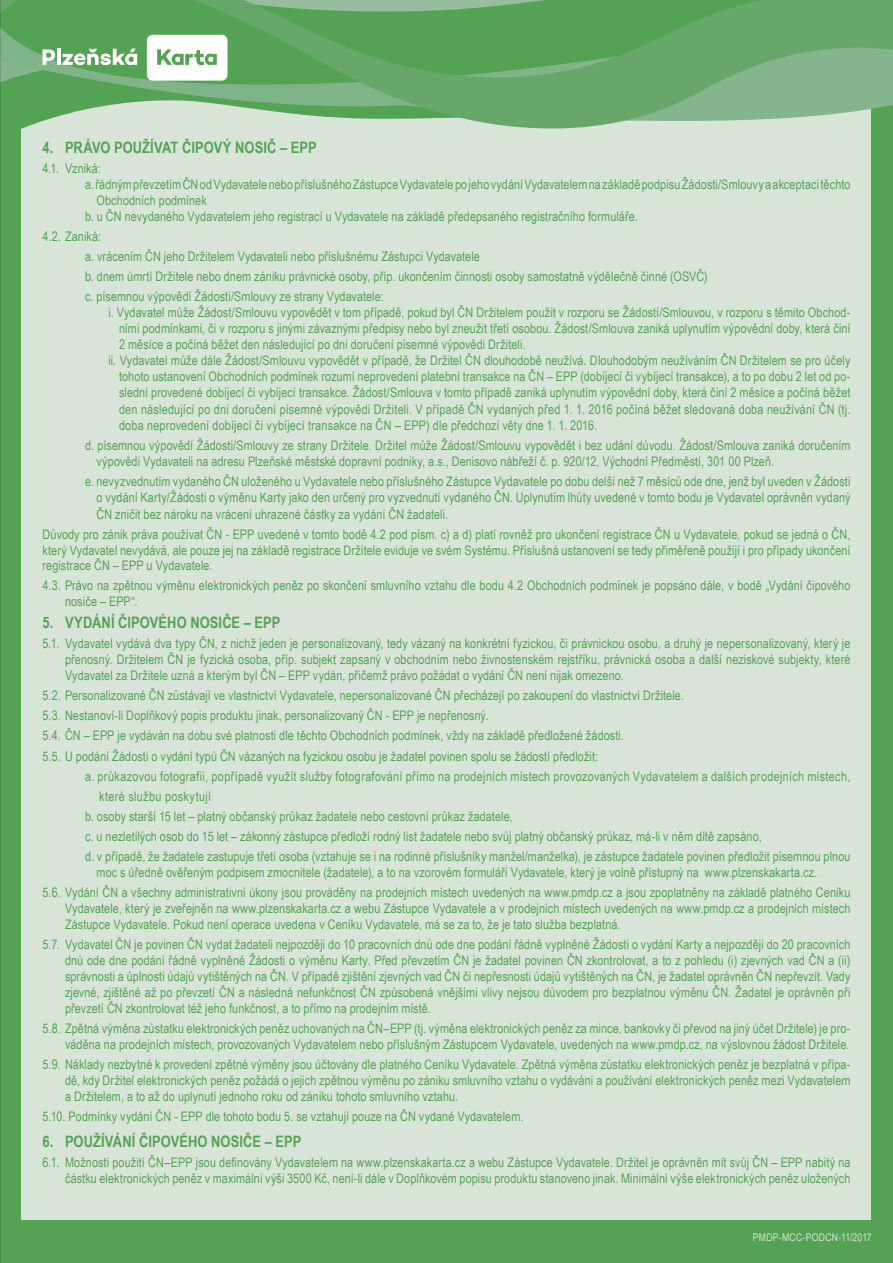
<style>
.page{position:relative;width:893px;height:1263px;background:#54a253}
.page>*{position:absolute;margin:0;border:0;box-sizing:border-box;transform-origin:0 0}
.t1{font:700 15.75px "Arial Narrow";letter-spacing:.005em;color:#54a253}
.t2{font:13.2px/15.9px "Arial Narrow";letter-spacing:.01em;color:#54a253;text-align:justify}
.t3{font:13.2px "Arial Narrow";letter-spacing:.03em;color:#54a253}
.t4{font:10.5px "Arial Narrow";letter-spacing:.015em;color:#d9e4d9}
</style>
<div class="page">
<div style="left:22px;top:16px;width:849px;height:1204px;background:#d9e4d9"></div>
<svg style="left:1px;top:0;width:892px;height:129px"></svg>
<svg style="left:147px;top:35px;width:80px;height:46px;background:#e6f1e6"></svg>
<svg style="left:43px;top:49px;width:12px;height:16px"></svg>
<hr style="left:57px;top:49px;width:4px;height:16px;background:#fff">
<svg style="left:63px;top:49px;width:74px;height:16px"></svg>
<hr style="left:0;top:0;width:1px;height:1263px;background:#d1d2d4">
<p class="t1" style="left:42px;top:136px;width:276px">4. PRÁVO POUŽÍVAT ČIPOVÝ NOSIČ – EPP</p>
<p class="t2" style="left:42px;top:160px;width:60px">4.1. Vzniká:</p>
<p class="t2" style="left:97px;top:176px;width:755px;text-indent:-12px">a.řádnýmpřevzetímČNodVydavatelenebopříslušnéhoZástupceVydavatelepojehovydáníVydavatelemnazákladěpodpisuŽádosti/Smlouvyaakceptacitěchto<br>Obchodních podmínek</p>
<p class="t2" style="left:85px;top:208px;width:554px">b. u ČN nevydaného Vydavatelem jeho registrací u Vydavatele na základě předepsaného registračního formuláře.</p>
<p class="t2" style="left:42px;top:228px;width:60px">4.2. Zaniká:</p>
<p class="t2" style="left:85px;top:248px;width:396px">a. vrácením ČN jeho Držitelem Vydavateli nebo příslušnému Zástupci Vydavatele</p>
<p class="t2" style="left:85px;top:268px;width:624px">b. dnem úmrtí Držitele nebo dnem zániku právnické osoby, příp. ukončením činnosti osoby samostatně výdělečně činné (OSVČ)</p>
<p class="t2" style="left:85px;top:288px;width:300px">c. písemnou výpovědí Žádosti/Smlouvy ze strany Vydavatele:</p>
<p class="t2" style="left:119px;top:304px;width:733px;text-indent:-11px">i. Vydavatel může Žádost/Smlouvu vypovědět v tom případě, pokud byl ČN Držitelem použit v rozporu se Žádostí/Smlouvou, v rozporu s těmito Obchod&shy;ními podmínkami, či v rozporu s jinými závaznými předpisy nebo byl zneužit třetí osobou. Žádost/Smlouva zaniká uplynutím výpovědní doby, která činí 2 měsíce a počíná běžet den následující po dni doručení písemné výpovědi Držiteli.</p>
<p class="t2" style="left:119px;top:352px;width:733px;text-indent:-11px">ii. Vydavatel může dále Žádost/Smlouvu vypovědět v případě, že Držitel ČN dlouhodobě neužívá. Dlouhodobým neužíváním ČN Držitelem se pro účely tohoto ustanovení Obchodních podmínek rozumí neprovedení platební transakce na ČN – EPP (dobíjecí či vybíjecí transakce), a to po dobu 2 let od po&shy;slední provedené dobíjecí či vybíjecí transakce. Žádost/Smlouva v tomto případě zaniká uplynutím výpovědní doby, která činí 2 měsíce a počíná běžet den následující po dni doručení písemné výpovědi Držiteli. V případě ČN vydaných před 1. 1. 2016 počíná běžet sledovaná doba neužívání ČN (tj. doba neprovedení dobíjecí či vybíjecí transakce na ČN – EPP) dle předchozí věty dne 1. 1. 2016.</p>
<p class="t2" style="left:96px;top:437px;width:755px;text-indent:-11px">d. písemnou výpovědí Žádosti/Smlouvy ze strany Držitele. Držitel může Žádost/Smlouvu vypovědět i bez udání důvodu. Žádost/Smlouva zaniká doručením výpovědi Vydavateli na adresu Plzeňské městské dopravní podniky, a.s., Denisovo nábřeží č. p. 920/12, Východní Předměstí, 301 00 Plzeň.</p>
<p class="t2" style="left:96px;top:473px;width:755px;text-indent:-11px">e. nevyzvednutím vydaného ČN uloženého u Vydavatele nebo příslušného Zástupce Vydavatele po dobu delší než 7 měsíců ode dne, jenž byl uveden v Žádosti o vydání Karty/Žádosti o výměnu Karty jako den určený pro vyzvednutí vydaného ČN. Uplynutím lhůty uvedené v tomto bodu je Vydavatel oprávněn vydaný ČN zničit bez nároku na vrácení uhrazené částky za vydání ČN žadateli.</p>
<p class="t2" style="left:42px;top:526px;width:809px">Důvody pro zánik práva používat ČN - EPP uvedené v tomto bodě 4.2 pod písm. c) a d) platí rovněž pro ukončení registrace ČN u Vydavatele, pokud se jedná o ČN, který Vydavatel nevydává, ale pouze jej na základě registrace Držitele eviduje ve svém Systému. Příslušná ustanovení se tedy přiměřeně použijí i pro případy ukončení registrace ČN – EPP u Vydavatele.</p>
<p class="t2" style="left:65px;top:577px;width:787px;text-indent:-22px">4.3. Právo na zpětnou výměnu elektronických peněz po skončení smluvního vztahu dle bodu 4.2 Obchodních podmínek je popsáno dále, v bodě „Vydání čipového nosiče – EPP“.</p>
<p class="t1" style="left:42px;top:610px;width:239px">5. VYDÁNÍ ČIPOVÉHO NOSIČE – EPP</p>
<p class="t2" style="left:65px;top:635px;width:787px;text-indent:-22px">5.1. Vydavatel vydává dva typy ČN, z nichž jeden je personalizovaný, tedy vázaný na konkrétní fyzickou, či právnickou osobu, a druhý je nepersonalizovaný, který je přenosný. Držitelem ČN je fyzická osoba, příp. subjekt zapsaný v obchodním nebo živnostenském rejstříku, právnická osoba a další neziskové subjekty, které Vydavatel za Držitele uzná a kterým byl ČN – EPP vydán, přičemž právo požádat o vydání ČN není nijak omezeno.</p>
<p class="t2" style="left:42px;top:687px;width:643px">5.2. Personalizované ČN zůstávají ve vlastnictví Vydavatele, nepersonalizované ČN přecházejí po zakoupení do vlastnictví Držitele.</p>
<p class="t2" style="left:42px;top:707px;width:447px">5.3. Nestanoví-li Doplňkový popis produktu jinak, personalizovaný ČN - EPP je nepřenosný.</p>
<p class="t2" style="left:42px;top:727px;width:583px">5.4. ČN – EPP je vydáván na dobu své platnosti dle těchto Obchodních podmínek, vždy na základě předložené žádosti.</p>
<p class="t2" style="left:42px;top:747px;width:557px">5.5. U podání Žádosti o vydání typů ČN vázaných na fyzickou osobu je žadatel povinen spolu se žádostí předložit:</p>
<p class="t2" style="left:85px;top:768px;width:767px">a. průkazovou fotografii, popřípadě využít služby fotografování přímo na prodejních místech provozovaných Vydavatelem a dalších prodejních místech,</p>
<p class="t3" style="left:99px;top:786px;width:113px">které službu poskytují</p>
<p class="t2" style="left:85px;top:808px;width:429px">b. osoby starší 15 let – platný občanský průkaz žadatele nebo cestovní průkaz žadatele,</p>
<p class="t2" style="left:85px;top:828px;width:678px">c. u nezletilých osob do 15 let – zákonný zástupce předloží rodný list žadatele nebo svůj platný občanský průkaz, má-li v něm dítě zapsáno,</p>
<p class="t2" style="left:96px;top:848px;width:755px;text-indent:-11px">d. v případě, že žadatele zastupuje třetí osoba (vztahuje se i na rodinné příslušníky manžel/manželka), je zástupce žadatele povinen předložit písemnou plnou moc s úředně ověřeným podpisem zmocnitele (žadatele), a to na vzorovém formuláři Vydavatele, který je volně přístupný na www.plzenskakarta.cz.</p>
<p class="t2" style="left:65px;top:884px;width:787px;text-indent:-22px">5.6. Vydání ČN a všechny administrativní úkony jsou prováděny na prodejních místech uvedených na www.pmdp.cz a jsou zpoplatněny na základě platného Ceníku Vydavatele, který je zveřejněn na www.plzenskakarta.cz a webu Zástupce Vydavatele a v prodejních místech uvedených na www.pmdp.cz a prodejních místech Zástupce Vydavatele. Pokud není operace uvedena v Ceníku Vydavatele, má se za to, že je tato služba bezplatná.</p>
<p class="t2" style="left:65px;top:936px;width:787px;text-indent:-22px">5.7. Vydavatel ČN je povinen ČN vydat žadateli nejpozději do 10 pracovních dnů ode dne podání řádně vyplněné Žádosti o vydání Karty a nejpozději do 20 pracovních dnů ode dne podání řádně vyplněné Žádosti o výměnu Karty. Před převzetím ČN je žadatel povinen ČN zkontrolovat, a to z pohledu (i) zjevných vad ČN a (ii) správnosti a úplnosti údajů vytištěných na ČN. V případě zjištění zjevných vad ČN či nepřesnosti údajů vytištěných na ČN, je žadatel oprávněn ČN nepřevzít. Vady zjevné, zjištěné až po převzetí ČN a následná nefunkčnost ČN způsobená vnějšími vlivy nejsou důvodem pro bezplatnou výměnu ČN. Žadatel je oprávněn při převzetí ČN zkontrolovat též jeho funkčnost, a to přímo na prodejním místě.</p>
<p class="t2" style="left:42px;top:1020px;width:809px;text-align:right">5.8. Zpětná výměna zůstatku elektronických peněz uchovaných na ČN–EPP (tj. výměna elektronických peněz za mince, bankovky či převod na jiný účet Držitele) je pro&shy;váděna na prodejních místech, provozovaných Vydavatelem nebo příslušným Zástupcem Vydavatele, uvedených na www.pmdp.cz, na výslovnou žádost Držitele.</p>
<p class="t2" style="left:65px;top:1056px;width:787px;text-indent:-22px">5.9. Náklady nezbytné k provedení zpětné výměny jsou účtovány dle platného Ceníku Vydavatele. Zpětná výměna zůstatku elektronických peněz je bezplatná v přípa&shy;dě, kdy Držitel elektronických peněz požádá o jejich zpětnou výměnu po zániku smluvního vztahu o vydávání a používání elektronických peněz mezi Vydavatelem a Držitelem, a to až do uplynutí jednoho roku od zániku tohoto smluvního vztahu.</p>
<p class="t2" style="left:42px;top:1108px;width:482px">5.10. Podmínky vydání ČN - EPP dle tohoto bodu 5. se vztahují pouze na ČN vydané Vydavatelem.</p>
<p class="t1" style="left:42px;top:1130px;width:260px">6. POUŽÍVÁNÍ ČIPOVÉHO NOSIČE – EPP</p>
<p class="t2" style="left:42px;top:1154px;width:809px;text-align:right">6.1. Možnosti použití ČN–EPP jsou definovány Vydavatelem na www.plzenskakarta.cz a webu Zástupce Vydavatele. Držitel je oprávněn mít svůj ČN – EPP nabitý na částku elektronických peněz v maximální výši 3500 Kč, není-li dále v Doplňkovém popisu produktu stanoveno jinak. Minimální výše elektronických peněz uložených</p>
<p class="t4" style="left:753px;top:1229px;width:120px">PMDP-MCC-PODCN-11/2017</p>
</div>
